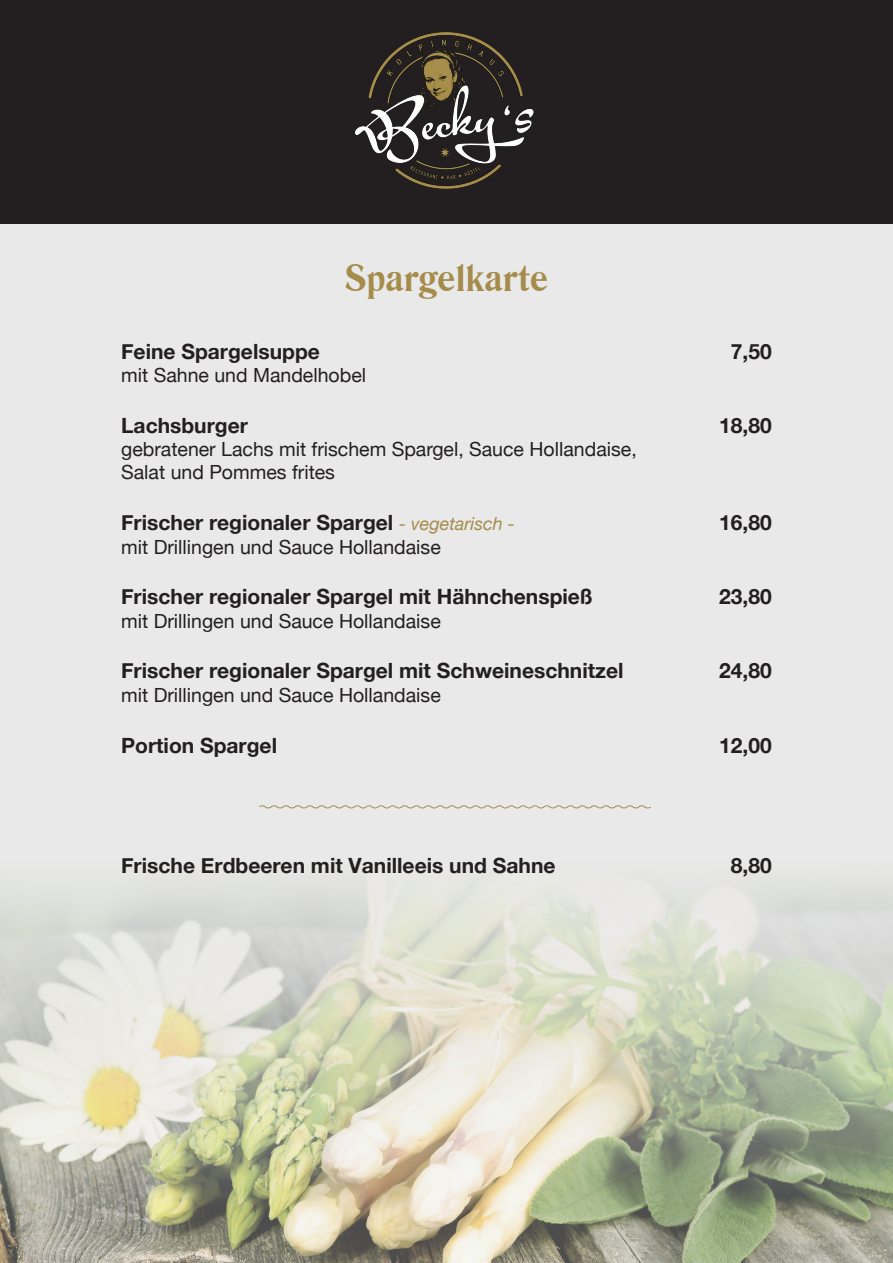
<style>
.page{position:relative;width:893px;height:1263px;background:#e9e9e9}
.page>*{position:absolute;margin:0;border:0;box-sizing:border-box;transform-origin:0 0}
.t1{font:700 36px "Romana BT";color:#a58c4a}
.t2{font:700 21px "Helvetica Neue";color:#231f20}
.t3{font:19.5px/23.4px "Helvetica Neue";color:#231f20}
.s1{font-weight:400;font-style:italic;font-size:18px;color:#a58c4a}
</style>
<div class="page">
<div style="left:0;top:0;width:893px;height:223px;background:#231f20"></div>
<img style="left:355px;top:32px;width:93px;height:157px">
<img style="left:0;top:887px;width:893px;height:376px">
<svg style="left:259px;top:805px;width:392px;height:4px"></svg>
<h1 class="t1" style="left:345px;top:256px;width:205px">Spargelkarte</h1>
<p class="t2" style="left:121px;top:335px;width:200px">Feine Spargelsuppe</p>
<p class="t2" style="left:731px;top:335px;width:42px">7,50</p>
<p class="t3" style="left:121px;top:364px;width:246px">mit Sahne und Mandelhobel</p>
<p class="t2" style="left:121px;top:409px;width:128px">Lachsburger</p>
<p class="t2" style="left:719px;top:409px;width:54px">18,80</p>
<p class="t3" style="left:121px;top:439px;width:517px">gebratener Lachs mit frischem Spargel, Sauce Hollandaise,<br>Salat und Pommes frites</p>
<p class="t2" style="left:121px;top:506px;width:395px">Frischer regionaler Spargel <span class="s1">- vegetarisch -</span></p>
<p class="t2" style="left:719px;top:506px;width:54px">16,80</p>
<p class="t3" style="left:121px;top:536px;width:321px">mit Drillingen und Sauce Hollandaise</p>
<p class="t2" style="left:121px;top:580px;width:473px">Frischer regionaler Spargel mit Hähnchenspieß</p>
<p class="t2" style="left:719px;top:580px;width:54px">23,80</p>
<p class="t3" style="left:121px;top:610px;width:321px">mit Drillingen und Sauce Hollandaise</p>
<p class="t2" style="left:121px;top:654px;width:504px">Frischer regionaler Spargel mit Schweineschnitzel</p>
<p class="t2" style="left:719px;top:654px;width:54px">24,80</p>
<p class="t3" style="left:121px;top:684px;width:321px">mit Drillingen und Sauce Hollandaise</p>
<p class="t2" style="left:121px;top:729px;width:157px">Portion Spargel</p>
<p class="t2" style="left:719px;top:729px;width:54px">12,00</p>
<p class="t2" style="left:121px;top:849px;width:436px">Frische Erdbeeren mit Vanilleeis und Sahne</p>
<p class="t2" style="left:731px;top:849px;width:42px">8,80</p>
</div>
